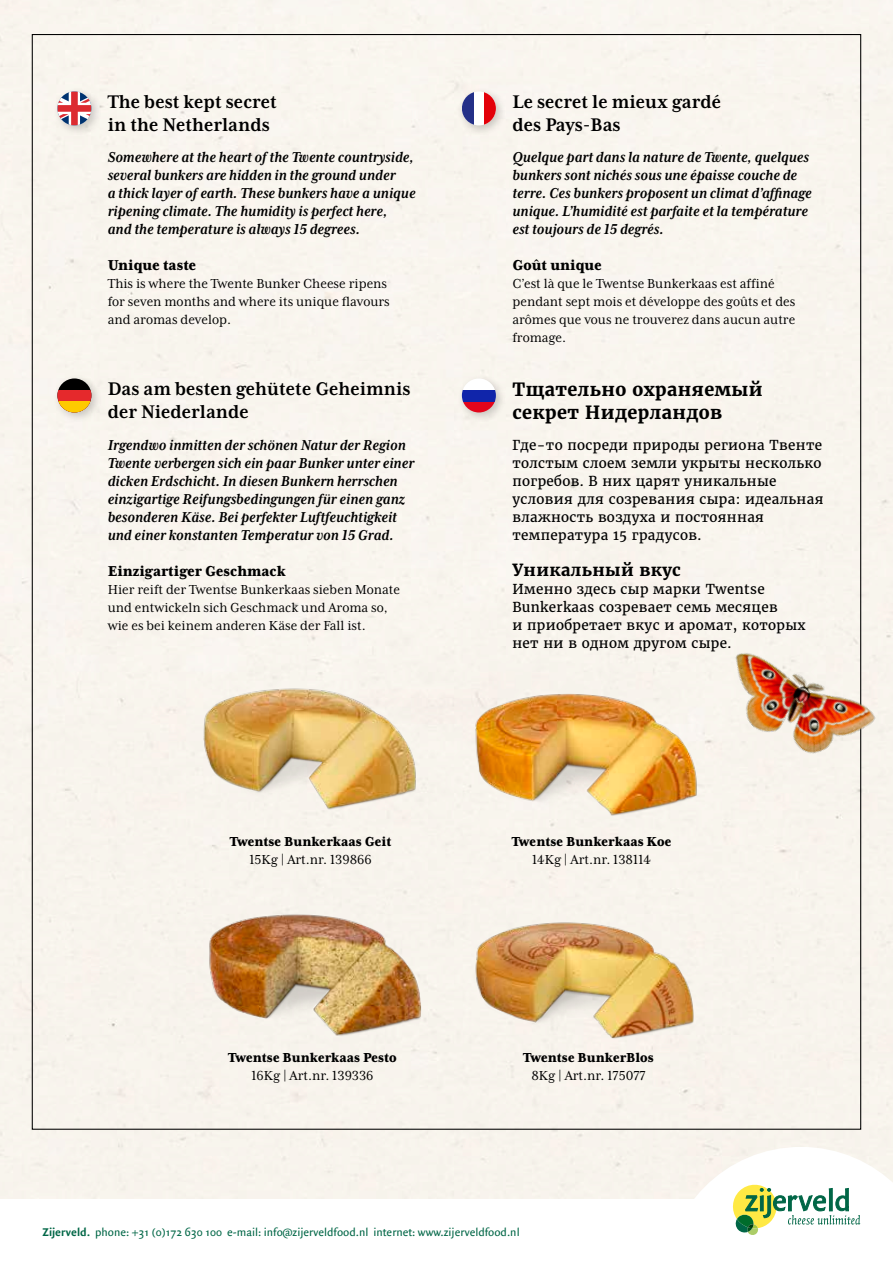
<style>
.page{position:relative;width:893px;height:1263px;background:#fff}
.page>*{position:absolute;margin:0;border:0;box-sizing:border-box;transform-origin:0 0}
.t1{font:700 21px/22.5px "Mrs Eaves XL Serif Nar OT";color:#000}
.t2{font:700 18px/22.5px "Merriweather";letter-spacing:.025em;color:#000}
.t3{font:italic 700 16.5px/18px "Mrs Eaves XL Serif Nar OT";color:#000}
.t4{font:800 16.5px "Mrs Eaves XL Serif Nar OT";color:#000}
.t5{font:700 16.5px "Merriweather";letter-spacing:.025em;color:#000}
.t6{font:15px/18px "Mrs Eaves XL Serif Nar OT";color:#000}
.t7{font:800 15px "Mrs Eaves XL Serif Nar OT";color:#000}
.t8{font:13.5px/18px "Merriweather";letter-spacing:.025em;color:#000}
.t9{font:12px "Quadraat Sans OT";color:#006646}
.s1{font-weight:700}
</style>
<div class="page">
<svg style="left:665px;top:1147px;width:228px;height:88px"></svg>
<div style="left:457px;top:87px;width:50px;height:49px;background:#000;opacity:.2"></div>
<svg style="left:462px;top:91px;width:34px;height:34px"></svg>
<svg style="left:462px;top:91px;width:11px;height:34px"></svg>
<svg style="left:485px;top:91px;width:11px;height:34px"></svg>
<div style="left:53px;top:87px;width:49px;height:49px;background:#000;opacity:.2"></div>
<svg style="left:57px;top:91px;width:34px;height:34px"></svg>
<div style="left:53px;top:374px;width:49px;height:49px;background:#000;opacity:.2"></div>
<div style="left:57px;top:378px;width:34px;height:34px;background:#000;border-radius:17px"></div>
<svg style="left:57px;top:390px;width:34px;height:11px"></svg>
<svg style="left:57px;top:401px;width:34px;height:11px"></svg>
<div style="left:457px;top:374px;width:50px;height:49px;background:#000;opacity:.2"></div>
<svg style="left:462px;top:401px;width:34px;height:11px"></svg>
<div style="left:462px;top:390px;width:34px;height:11px;background:#1025aa"></div>
<svg style="left:462px;top:378px;width:34px;height:12px"></svg>
<img style="left:455px;top:653px;width:257px;height:169px">
<img style="left:185px;top:654px;width:247px;height:163px">
<img style="left:192px;top:885px;width:243px;height:158px">
<img style="left:444px;top:892px;width:279px;height:172px">
<img style="left:708px;top:609px;width:182px;height:189px">
<p class="t1" style="left:108px;top:91px;width:171px">The best kept secret in the Netherlands</p>
<p class="t1" style="left:512px;top:91px;width:210px">Le secret le mieux gardé des Pays-Bas</p>
<p class="t3" style="left:108px;top:148px;width:309px">Somewhere at the heart of the Twente countryside, several bunkers are hidden in the ground under<br>a thick layer of earth. These bunkers have a unique ripening climate. The humidity is perfect here,<br>and the temperature is always 15 degrees.</p>
<p class="t4" style="left:108px;top:257px;width:90px">Unique taste</p>
<p class="t6" style="left:108px;top:275px;width:284px">This is where the Twente Bunker Cheese ripens for seven months and where its unique flavours and aromas develop.</p>
<p class="t3" style="left:512px;top:148px;width:301px">Quelque part dans la nature de Twente, quelques bunkers sont nichés sous une épaisse couche de terre. Ces bunkers proposent un climat d’affinage unique. L’humidité est parfaite et la température est toujours de 15 degrés.</p>
<p class="t4" style="left:512px;top:257px;width:91px">Goût unique</p>
<p class="t6" style="left:512px;top:275px;width:284px">C’est là que le Twentse Bunkerkaas est affiné pendant sept mois et développe des goûts et des arômes que vous ne trouverez dans aucun autre fromage.</p>
<p class="t1" style="left:108px;top:378px;width:304px">Das am besten gehütete Geheimnis der Niederlande</p>
<p class="t2" style="left:512px;top:378px;width:252px">Тщательно охраняемый секрет Нидерландов</p>
<p class="t3" style="left:108px;top:436px;width:308px">Irgendwo inmitten der schönen Natur der Region Twente verbergen sich ein paar Bunker unter einer dicken Erdschicht. In diesen Bunkern herrschen einzigartige Reifungsbedingungen für einen ganz besonderen Käse. Bei perfekter Luftfeuchtigkeit und einer konstanten Temperatur von 15 Grad.</p>
<p class="t4" style="left:108px;top:563px;width:180px">Einzigartiger Geschmack</p>
<p class="t6" style="left:108px;top:581px;width:294px">Hier reift der Twentse Bunkerkaas sieben Monate und entwickeln sich Geschmack und Aroma so, wie es bei keinem anderen Käse der Fall ist.</p>
<p class="t8" style="left:512px;top:436px;width:313px">Где-то посреди природы региона Твенте толстым слоем земли укрыты несколько погребов. В них царят уникальные условия для созревания сыра: идеальная влажность воздуха и постоянная температура 15 градусов.</p>
<p class="t5" style="left:512px;top:559px;width:170px">Уникальный вкус</p>
<p class="t8" style="left:512px;top:580px;width:295px">Именно здесь сыр марки Twentse<br>Bunkerkaas созревает семь месяцев<br>и приобретает вкус и аромат, которых нет ни в одном другом сыре.</p>
<p class="t7" style="left:230px;top:834px;width:163px">Twentse Bunkerkaas Geit</p>
<p class="t6" style="left:249px;top:851px;width:124px">15Kg | Art.nr. 139866</p>
<p class="t7" style="left:512px;top:834px;width:161px">Twentse Bunkerkaas Koe</p>
<p class="t6" style="left:532px;top:851px;width:120px">14Kg | Art.nr. 138114</p>
<p class="t7" style="left:228px;top:1050px;width:170px">Twentse Bunkerkaas Pesto</p>
<p class="t6" style="left:251px;top:1067px;width:124px">16Kg | Art.nr. 139336</p>
<p class="t7" style="left:523px;top:1050px;width:132px">Twentse BunkerBlos</p>
<p class="t6" style="left:531px;top:1067px;width:116px">8Kg | Art.nr. 175077</p>
<p class="t9" style="left:43px;top:1225px;width:479px"><span class="s1">Zijerveld.</span> phone: +31 (0)172 630 100 e-mail: info@zijerveldfood.nl internet: www.zijerveldfood.nl</p>
</div>
